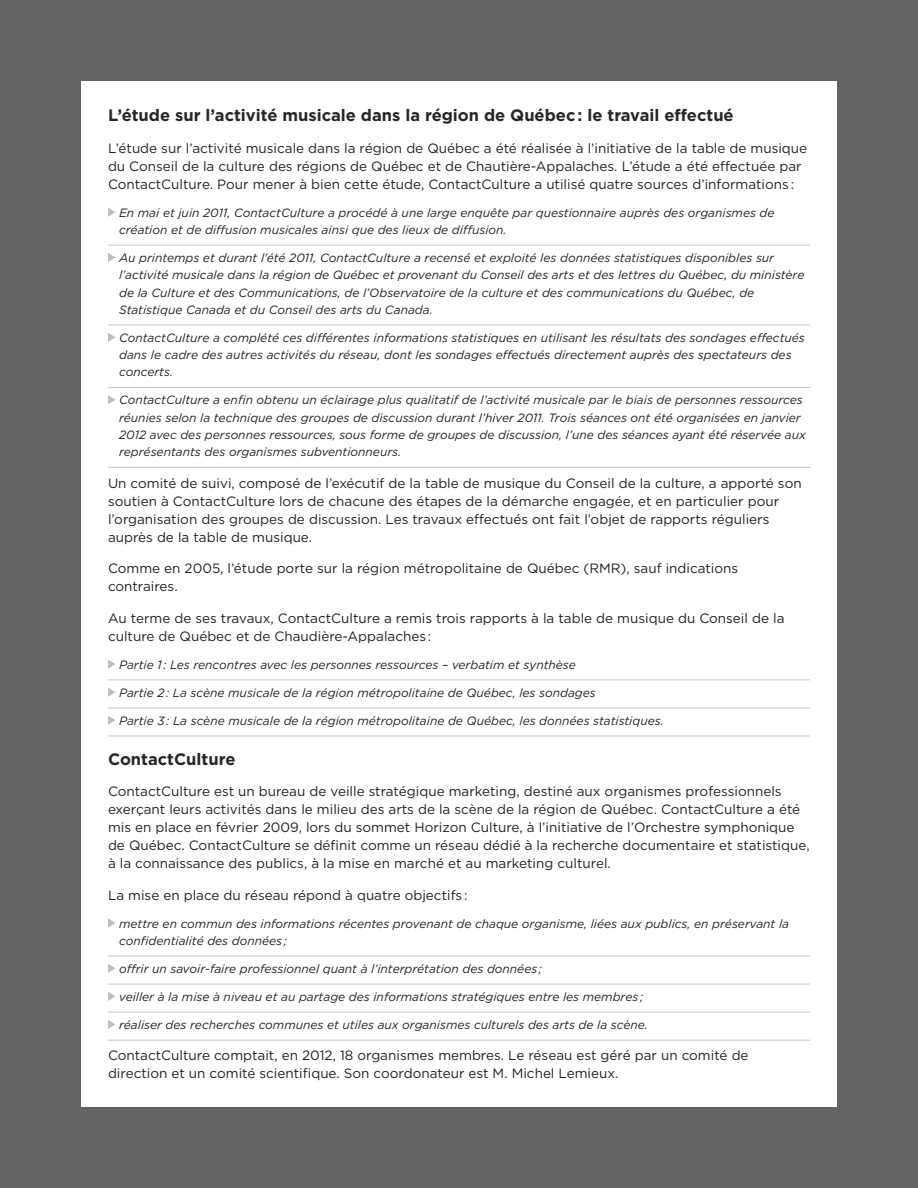
<style>
.page{position:relative;width:918px;height:1188px;background:#656263}
.page>*{position:absolute;margin:0;border:0;box-sizing:border-box;transform-origin:0 0}
.Soustitre_1{font:700 16.5px "Gotham";color:#282526}
.COURANT{font:13.5px/18px "Gotham";color:#231f20}
.Dot{font:italic 12px/17.2px "Gotham";color:#231f20}
</style>
<div class="page">
<div style="left:81px;top:81px;width:756px;height:1026px;background:#fff"></div>
<hr style="left:108px;top:245px;width:702px;height:1px;background:#c7c8ca">
<hr style="left:108px;top:325px;width:702px;height:1px;background:#c7c8ca">
<hr style="left:108px;top:387px;width:702px;height:1px;background:#c7c8ca">
<hr style="left:108px;top:467px;width:702px;height:1px;background:#c7c8ca">
<hr style="left:108px;top:679px;width:702px;height:1px;background:#c7c8ca">
<hr style="left:108px;top:708px;width:702px;height:1px;background:#c7c8ca">
<hr style="left:108px;top:736px;width:702px;height:1px;background:#c7c8ca">
<hr style="left:108px;top:956px;width:702px;height:1px;background:#c7c8ca">
<hr style="left:108px;top:984px;width:702px;height:1px;background:#c7c8ca">
<hr style="left:108px;top:1012px;width:702px;height:1px;background:#c7c8ca">
<hr style="left:108px;top:1040px;width:702px;height:1px;background:#c7c8ca">
<svg style="left:108px;top:208px;width:8px;height:9px"></svg>
<svg style="left:108px;top:253px;width:8px;height:9px"></svg>
<svg style="left:108px;top:333px;width:8px;height:9px"></svg>
<svg style="left:108px;top:395px;width:8px;height:9px"></svg>
<svg style="left:108px;top:660px;width:7px;height:9px"></svg>
<svg style="left:108px;top:688px;width:8px;height:9px"></svg>
<svg style="left:108px;top:716px;width:8px;height:9px"></svg>
<svg style="left:108px;top:918px;width:7px;height:10px"></svg>
<svg style="left:108px;top:964px;width:8px;height:9px"></svg>
<svg style="left:108px;top:992px;width:8px;height:9px"></svg>
<svg style="left:108px;top:1020px;width:8px;height:9px"></svg>
<p class="Soustitre_1" style="left:108px;top:104px;width:627px">L’étude sur l’activité musicale dans la région de Québec : le travail effectué</p>
<p class="COURANT" style="left:108px;top:139px;width:701px">L’étude sur l’activité musicale dans la région de Québec a été réalisée à l’initiative de la table de musique du Conseil de la culture des régions de Québec et de Chautière-Appalaches. L’étude a été effectuée par<br>ContactCulture. Pour mener à bien cette étude, ContactCulture a utilisé quatre sources d’informations :</p>
<p class="Dot" style="left:119px;top:204px;width:657px">En mai et juin 2011, ContactCulture a procédé à une large enquête par questionnaire auprès des organismes de création et de diffusion musicales ainsi que des lieux de diffusion.</p>
<p class="Dot" style="left:119px;top:249px;width:687px">Au printemps et durant l’été 2011, ContactCulture a recensé et exploité les données statistiques disponibles sur l’activité musicale dans la région de Québec et provenant du Conseil des arts et des lettres du Québec, du ministère de la Culture et des Communications, de l’Observatoire de la culture et des communications du Québec, de Statistique Canada et du Conseil des arts du Canada.</p>
<p class="Dot" style="left:119px;top:329px;width:687px">ContactCulture a complété ces différentes informations statistiques en utilisant les résultats des sondages effectués dans le cadre des autres activités du réseau, dont les sondages effectués directement auprès des spectateurs des concerts.</p>
<p class="Dot" style="left:119px;top:391px;width:688px">ContactCulture a enfin obtenu un éclairage plus qualitatif de l’activité musicale par le biais de personnes ressources réunies selon la technique des groupes de discussion durant l’hiver 2011. Trois séances ont été organisées en janvier 2012 avec des personnes ressources, sous forme de groupes de discussion, l’une des séances ayant été réservée aux représentants des organismes subventionneurs.</p>
<p class="COURANT" style="left:108px;top:474px;width:695px">Un comité de suivi, composé de l’exécutif de la table de musique du Conseil de la culture, a apporté son soutien à ContactCulture lors de chacune des étapes de la démarche engagée, et en particulier pour l’organisation des groupes de discussion. Les travaux effectués ont fait l’objet de rapports réguliers auprès de la table de musique.</p>
<p class="COURANT" style="left:108px;top:559px;width:632px">Comme en 2005, l’étude porte sur la région métropolitaine de Québec (RMR), sauf indications contraires.</p>
<p class="COURANT" style="left:108px;top:609px;width:678px">Au terme de ses travaux, ContactCulture a remis trois rapports à la table de musique du Conseil de la culture de Québec et de Chaudière-Appalaches :</p>
<p class="Dot" style="left:119px;top:656px;width:458px">Partie 1 : Les rencontres avec les personnes ressources – verbatim et synthèse</p>
<p class="Dot" style="left:119px;top:684px;width:478px">Partie 2 : La scène musicale de la région métropolitaine de Québec, les sondages</p>
<p class="Dot" style="left:119px;top:712px;width:546px">Partie 3 : La scène musicale de la région métropolitaine de Québec, les données statistiques.</p>
<p class="Soustitre_1" style="left:108px;top:748px;width:129px">ContactCulture</p>
<p class="COURANT" style="left:108px;top:782px;width:703px">ContactCulture est un bureau de veille stratégique marketing, destiné aux organismes professionnels exerçant leurs activités dans le milieu des arts de la scène de la région de Québec. ContactCulture a été mis en place en février 2009, lors du sommet Horizon Culture, à l’initiative de l’Orchestre symphonique de Québec. ContactCulture se définit comme un réseau dédié à la recherche documentaire et statistique, à la connaissance des publics, à la mise en marché et au marketing culturel.</p>
<p class="COURANT" style="left:108px;top:885px;width:361px">La mise en place du réseau répond à quatre objectifs :</p>
<p class="Dot" style="left:119px;top:914px;width:671px">mettre en commun des informations récentes provenant de chaque organisme, liées aux publics, en préservant la confidentialité des données ;</p>
<p class="Dot" style="left:119px;top:960px;width:424px">offrir un savoir-faire professionnel quant à l’interprétation des données ;</p>
<p class="Dot" style="left:119px;top:988px;width:526px">veiller à la mise à niveau et au partage des informations stratégiques entre les membres ;</p>
<p class="Dot" style="left:119px;top:1016px;width:530px">réaliser des recherches communes et utiles aux organismes culturels des arts de la scène.</p>
<p class="COURANT" style="left:108px;top:1046px;width:642px">ContactCulture comptait, en 2012, 18 organismes membres. Le réseau est géré par un comité de direction et un comité scientifique. Son coordonateur est M. Michel Lemieux.</p>
</div>
